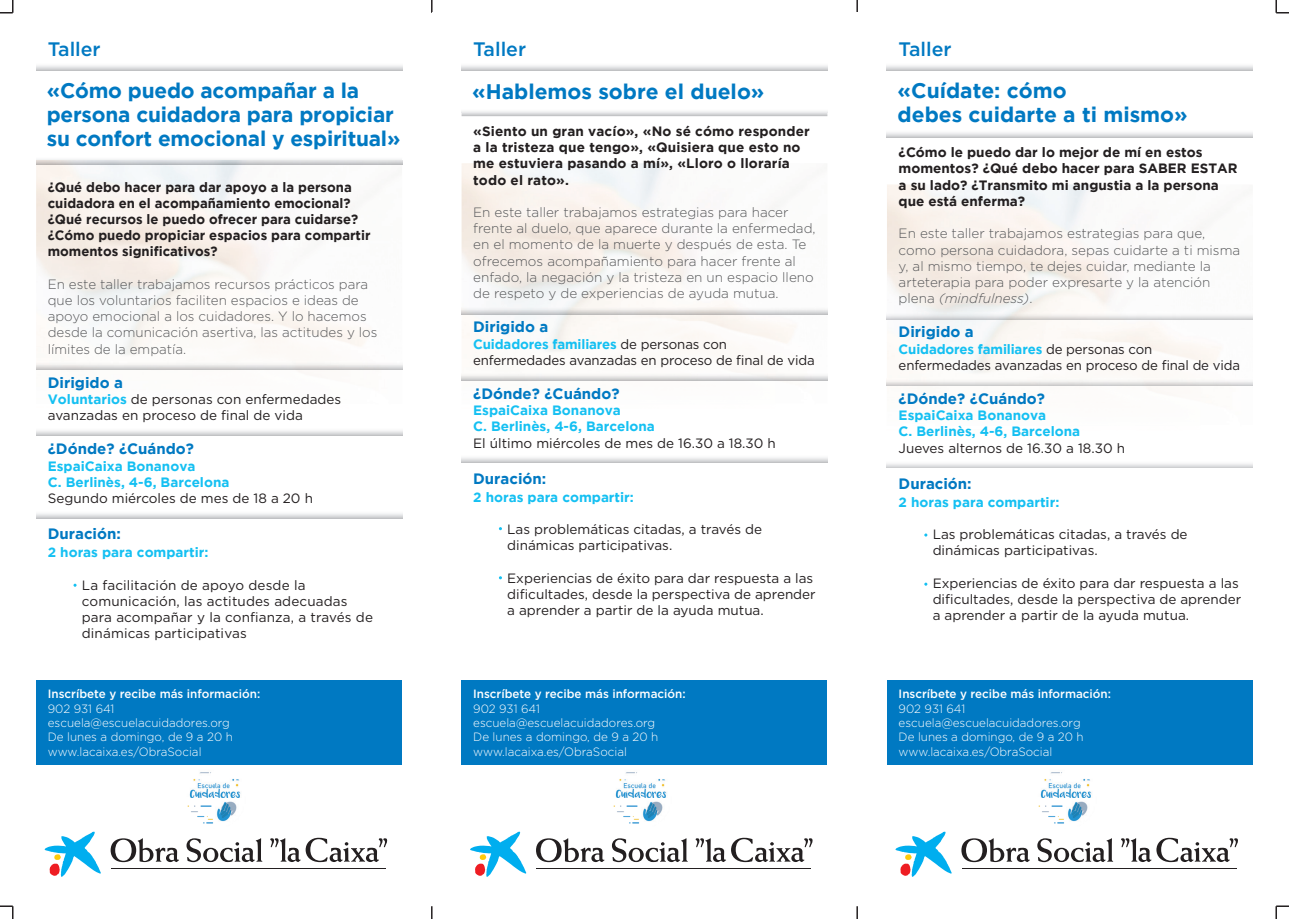
<style>
.page{position:relative;width:1289px;height:919px;background:#fff}
.page>*{position:absolute;margin:0;border:0;box-sizing:border-box;transform-origin:0 0}
.t1{font:700 21px/24px "Gotham";letter-spacing:-.01em;color:#0079c2}
.t2{font:500 19.5px "Gotham";color:#0079c2}
.t3{font:700 15px "Gotham";color:#0079c2}
.t4{font:13.5px/16.2px "Gotham";color:#231f20}
.t5{font:300 13.5px/16.2px "Gotham";color:#57585a}
.t6{font:700 13.5px/16.2px "Gotham";color:#231f20}
.t7{font:700 13.5px/16.2px "Gotham";color:#15c0f2}
.t8{font:300 12px/14.4px "Gotham";color:#fff}
.t9{font:500 12px "Gotham";color:#fff}
.s1{font-weight:700;color:#15c0f2}
.s2{font-style:italic}
</style>
<div class="page">
<svg style="left:895px;top:831px;width:56px;height:45px"></svg>
<svg style="left:1121px;top:837px;width:117px;height:25px"></svg>
<svg style="left:961px;top:838px;width:68px;height:24px"></svg>
<svg style="left:1037px;top:838px;width:76px;height:24px"></svg>
<hr style="left:961px;top:867px;width:275px;height:1px;background:#231f20">
<div style="left:887px;top:680px;width:365px;height:84px;background:#0079c2"></div>
<img style="left:1038px;top:772px;width:54px;height:52px">
<img style="left:36px;top:164px;width:157px;height:423px">
<svg style="left:73px;top:583px;width:4px;height:3px"></svg>
<img style="left:36px;top:361px;width:366px;height:8px">
<img style="left:36px;top:427px;width:366px;height:8px">
<img style="left:36px;top:510px;width:366px;height:8px">
<svg style="left:45px;top:831px;width:56px;height:45px"></svg>
<svg style="left:270px;top:837px;width:118px;height:25px"></svg>
<svg style="left:111px;top:838px;width:68px;height:24px"></svg>
<svg style="left:186px;top:838px;width:76px;height:24px"></svg>
<hr style="left:111px;top:867px;width:275px;height:1px;background:#231f20">
<div style="left:36px;top:680px;width:366px;height:84px;background:#0079c2"></div>
<img style="left:187px;top:772px;width:54px;height:52px">
<svg style="left:431px;top:0;width:1px;height:13px"></svg>
<svg style="left:856px;top:0;width:2px;height:12px"></svg>
<svg style="left:431px;top:906px;width:1px;height:12px"></svg>
<svg style="left:856px;top:906px;width:2px;height:12px"></svg>
<svg style="left:1275px;top:905px;width:13px;height:13px"></svg>
<svg style="left:1275px;top:0;width:13px;height:14px"></svg>
<svg style="left:0;top:0;width:14px;height:14px"></svg>
<svg style="left:0;top:905px;width:14px;height:13px"></svg>
<svg style="left:470px;top:831px;width:56px;height:45px"></svg>
<svg style="left:695px;top:837px;width:118px;height:25px"></svg>
<svg style="left:536px;top:838px;width:68px;height:24px"></svg>
<svg style="left:612px;top:838px;width:75px;height:24px"></svg>
<hr style="left:536px;top:867px;width:275px;height:1px;background:#231f20">
<div style="left:461px;top:680px;width:366px;height:84px;background:#0079c2"></div>
<img style="left:613px;top:772px;width:54px;height:52px">
<h2 class="t2" style="left:48px;top:37px;width:54px">Taller</h2>
<h1 class="t1" style="left:47px;top:78px;width:355px">«Cómo puedo acompañar a la persona cuidadora para propiciar su confort emocional y espiritual»</h1>
<p class="t6" style="left:48px;top:178px;width:324px">¿Qué debo hacer para dar apoyo a la persona cuidadora en el acompañamiento emocional? ¿Qué recursos le puedo ofrecer para cuidarse? ¿Cómo puedo propiciar espacios para compartir momentos significativos?</p>
<p class="t5" style="left:48px;top:275px;width:331px">En este taller trabajamos recursos prácticos para que los voluntarios faciliten espacios e ideas de apoyo emocional a los cuidadores. Y lo hacemos desde la comunicación asertiva, las actitudes y los límites de la empatía.</p>
<p class="t3" style="left:48px;top:374px;width:77px">Dirigido a</p>
<p class="t4" style="left:48px;top:391px;width:295px"><span class="s1">Voluntarios</span> de personas con enfermedades avanzadas en proceso de final de vida</p>
<p class="t3" style="left:48px;top:440px;width:148px">¿Dónde? ¿Cuándo?</p>
<p class="t7" style="left:48px;top:457px;width:183px">EspaiCaixa Bonanova<br>C. Berlinès, 4-6, Barcelona</p>
<p class="t4" style="left:48px;top:490px;width:267px">Segundo miércoles de mes de 18 a 20 h</p>
<p class="t3" style="left:48px;top:525px;width:75px">Duración:</p>
<p class="t7" style="left:48px;top:544px;width:162px">2 horas para compartir:</p>
<p class="t4" style="left:82px;top:576px;width:293px">La facilitación de apoyo desde la comunicación, las actitudes adecuadas para acompañar y la confianza, a través de dinámicas participativas</p>
<p class="t9" style="left:48px;top:686px;width:214px">Inscríbete y recibe más información:</p>
<p class="t8" style="left:48px;top:700px;width:186px">902 931 641 escuela@escuelacuidadores.org<br>De lunes a domingo, de 9 a 20 h www.lacaixa.es/ObraSocial</p>
<h2 class="t2" style="left:473px;top:37px;width:54px">Taller</h2>
<h1 class="t1" style="left:472px;top:79px;width:294px">«Hablemos sobre el duelo»</h1>
<p class="t6" style="left:473px;top:123px;width:338px">«Siento un gran vacío», «No sé cómo responder a la tristeza que tengo», «Quisiera que esto no me estuviera pasando a mí», «Lloro o lloraría todo el rato».</p>
<p class="t5" style="left:473px;top:204px;width:344px">En este taller trabajamos estrategias para hacer frente al duelo, que aparece durante la enfermedad, en el momento de la muerte y después de esta. Te ofrecemos acompañamiento para hacer frente al enfado, la negación y la tristeza en un espacio lleno de respeto y de experiencias de ayuda mutua.</p>
<p class="t3" style="left:473px;top:318px;width:77px">Dirigido a</p>
<p class="t4" style="left:473px;top:335px;width:343px"><span class="s1">Cuidadores familiares</span> de personas con enfermedades avanzadas en proceso de final de vida</p>
<p class="t3" style="left:473px;top:385px;width:148px">¿Dónde? ¿Cuándo?</p>
<p class="t7" style="left:473px;top:402px;width:183px">EspaiCaixa Bonanova<br>C. Berlinès, 4-6, Barcelona</p>
<p class="t4" style="left:473px;top:434px;width:304px">El último miércoles de mes de 16.30 a 18.30 h</p>
<p class="t3" style="left:473px;top:469px;width:75px">Duración:</p>
<p class="t7" style="left:473px;top:488px;width:162px">2 horas para compartir:</p>
<p class="t4" style="left:507px;top:521px;width:256px">Las problemáticas citadas, a través de dinámicas participativas.</p>
<p class="t4" style="left:507px;top:569px;width:310px">Experiencias de éxito para dar respuesta a las dificultades, desde la perspectiva de aprender a aprender a partir de la ayuda mutua.</p>
<p class="t9" style="left:473px;top:686px;width:214px">Inscríbete y recibe más información:</p>
<p class="t8" style="left:473px;top:700px;width:186px">902 931 641 escuela@escuelacuidadores.org<br>De lunes a domingo, de 9 a 20 h www.lacaixa.es/ObraSocial</p>
<h2 class="t2" style="left:898px;top:37px;width:54px">Taller</h2>
<h1 class="t1" style="left:897px;top:78px;width:291px">«Cuídate: cómo<br>debes cuidarte a ti mismo»</h1>
<p class="t6" style="left:898px;top:144px;width:340px">¿Cómo le puedo dar lo mejor de mí en estos momentos? ¿Qué debo hacer para SABER ESTAR a su lado? ¿Transmito mi angustia a la persona que está enferma?</p>
<p class="t5" style="left:898px;top:225px;width:343px">En este taller trabajamos estrategias para que, como persona cuidadora, sepas cuidarte a ti misma y, al mismo tiempo, te dejes cuidar, mediante la arteterapia para poder expresarte y la atención plena <span class="s2">(mindfulness)</span>.</p>
<p class="t3" style="left:898px;top:323px;width:77px">Dirigido a</p>
<p class="t4" style="left:898px;top:340px;width:343px"><span class="s1">Cuidadores familiares</span> de personas con enfermedades avanzadas en proceso de final de vida</p>
<p class="t3" style="left:898px;top:390px;width:148px">¿Dónde? ¿Cuándo?</p>
<p class="t7" style="left:898px;top:407px;width:183px">EspaiCaixa Bonanova<br>C. Berlinès, 4-6, Barcelona</p>
<p class="t4" style="left:898px;top:439px;width:228px">Jueves alternos de 16.30 a 18.30 h</p>
<p class="t3" style="left:898px;top:474px;width:75px">Duración:</p>
<p class="t7" style="left:898px;top:493px;width:162px">2 horas para compartir:</p>
<p class="t4" style="left:932px;top:526px;width:256px">Las problemáticas citadas, a través de dinámicas participativas.</p>
<p class="t4" style="left:932px;top:574px;width:310px">Experiencias de éxito para dar respuesta a las dificultades, desde la perspectiva de aprender a aprender a partir de la ayuda mutua.</p>
<p class="t9" style="left:898px;top:686px;width:214px">Inscríbete y recibe más información:</p>
<p class="t8" style="left:898px;top:700px;width:186px">902 931 641 escuela@escuelacuidadores.org<br>De lunes a domingo, de 9 a 20 h www.lacaixa.es/ObraSocial</p>
</div>
